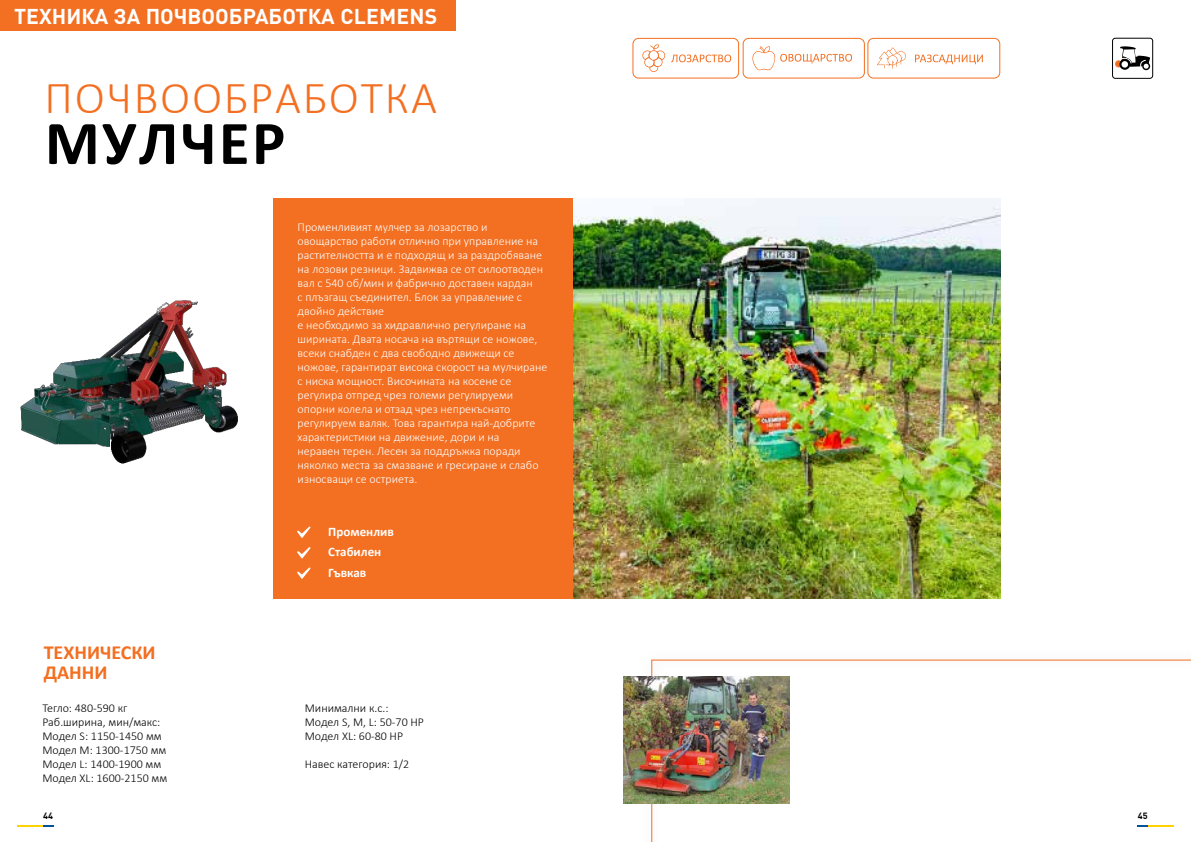
<style>
.page{position:relative;width:1191px;height:842px;background:#fff}
.page>*{position:absolute;margin:0;border:0;box-sizing:border-box;transform-origin:0 0}
.t1{font:700 62.7px "Calibri";letter-spacing:.04em;color:#000}
.t2{font:300 46px "Calibri";letter-spacing:.04em;color:#f36f21}
.t3{font:700 21.2px "DIN Pro";color:#fff}
.t4{font:700 20px/20px "Calibri";color:#f36f21}
.t5{font:700 13px "Calibri";color:#fff}
.t6{font:300 12px/14px "Calibri";color:#fff}
.t7{font:300 12px/14px "Calibri";color:#000}
.t8{font:700 9px "DIN Pro";color:#000}
</style>
<div class="page">
<svg style="left:17px;top:825px;width:37px;height:1px"></svg>
<img style="left:20px;top:300px;width:218px;height:164px">
<div style="left:638px;top:647px;width:553px;height:195px;background:#000;opacity:.25"></div>
<svg style="left:651px;top:660px;width:540px;height:182px"></svg>
<img style="left:623px;top:676px;width:166px;height:128px">
<div style="left:1115px;top:60px;width:7px;height:7px;background:#f36f21;border-radius:50%"></div>
<svg style="left:1119px;top:46px;width:31px;height:23px"></svg>
<div style="left:1112px;top:38px;width:40px;height:41px;border:1px solid #000;border-radius:3px"></div>
<div style="left:273px;top:198px;width:300px;height:401px;background:#f36f21"></div>
<svg style="left:297px;top:567px;width:13px;height:12px"></svg>
<svg style="left:297px;top:547px;width:13px;height:12px"></svg>
<svg style="left:297px;top:526px;width:13px;height:12px"></svg>
<img style="left:573px;top:198px;width:427px;height:401px">
<div style="left:0;top:0;width:455px;height:31px;background:#f36f21"></div>
<svg style="left:642px;top:44px;width:23px;height:28px"></svg>
<div style="left:867px;top:38px;width:133px;height:40px;border:1px solid #f36f21;border-radius:6px"></div>
<svg style="left:877px;top:47px;width:29px;height:22px"></svg>
<div style="left:632px;top:38px;width:107px;height:40px;border:1px solid #f36f21;border-radius:6px"></div>
<div style="left:743px;top:38px;width:121px;height:40px;border:1px solid #f36f21;border-radius:6px"></div>
<svg style="left:915px;top:55px;width:67px;height:9px"></svg>
<svg style="left:671px;top:55px;width:60px;height:7px"></svg>
<svg style="left:752px;top:46px;width:100px;height:25px"></svg>
<h3 class="t3" style="left:14px;top:2px;width:425px">ТЕХНИКА ЗА ПОЧВООБРАБОТКА CLEMENS</h3>
<h2 class="t2" style="left:45px;top:69px;width:394px">ПОЧВООБРАБОТКА</h2>
<h1 class="t1" style="left:45px;top:99px;width:242px">МУЛЧЕР</h1>
<p class="t6" style="left:298px;top:220px;width:251px">Променливият мулчер за лозарство и овощарство работи отлично при управление на растителността и е подходящ и за раздробяване на лозови резници. Задвижва се от силоотводен вал с 540 об/мин и фабрично доставен кардан<br>с плъзгащ съединител. Блок за управление с двойно действие<br>е необходимо за хидравлично регулиране на ширината. Двата носача на въртящи се ножове, всеки снабден с два свободно движещи се ножове, гарантират висока скорост на мулчиране с ниска мощност. Височината на косене се регулира отпред чрез големи регулируеми опорни колела и отзад чрез непрекъснато регулируем валяк. Това гарантира най-добрите характеристики на движение, дори и на<br>неравен терен. Лесен за поддръжка поради няколко места за смазване и гресиране и слабо износващи се остриета.</p>
<h3 class="t4" style="left:44px;top:642px;width:113px">ТЕХНИЧЕСКИ<br>ДАННИ</h3>
<p class="t5" style="left:328px;top:522px;width:67px">Променлив</p>
<p class="t5" style="left:328px;top:563px;width:40px">Гъвкав</p>
<p class="t5" style="left:328px;top:543px;width:54px">Стабилен</p>
<p class="t7" style="left:42px;top:701px;width:126px">Тегло: 480-590 кг<br>Раб.ширина, мин/макс:<br>Модел S: 1150-1450 мм<br>Модел M: 1300-1750 мм<br>Модел L: 1400-1900 мм<br>Модел XL: 1600-2150 мм</p>
<p class="t7" style="left:305px;top:701px;width:121px">Минимални к.с.:<br>Модел S, M, L: 50-70 HP<br>Модел XL: 60-80 HP</p>
<p class="t7" style="left:305px;top:757px;width:106px">Навес категория: 1/2</p>
<p class="t8" style="left:43px;top:809px;width:11px">44</p>
<p class="t8" style="left:1137px;top:809px;width:11px">45</p>
</div>
